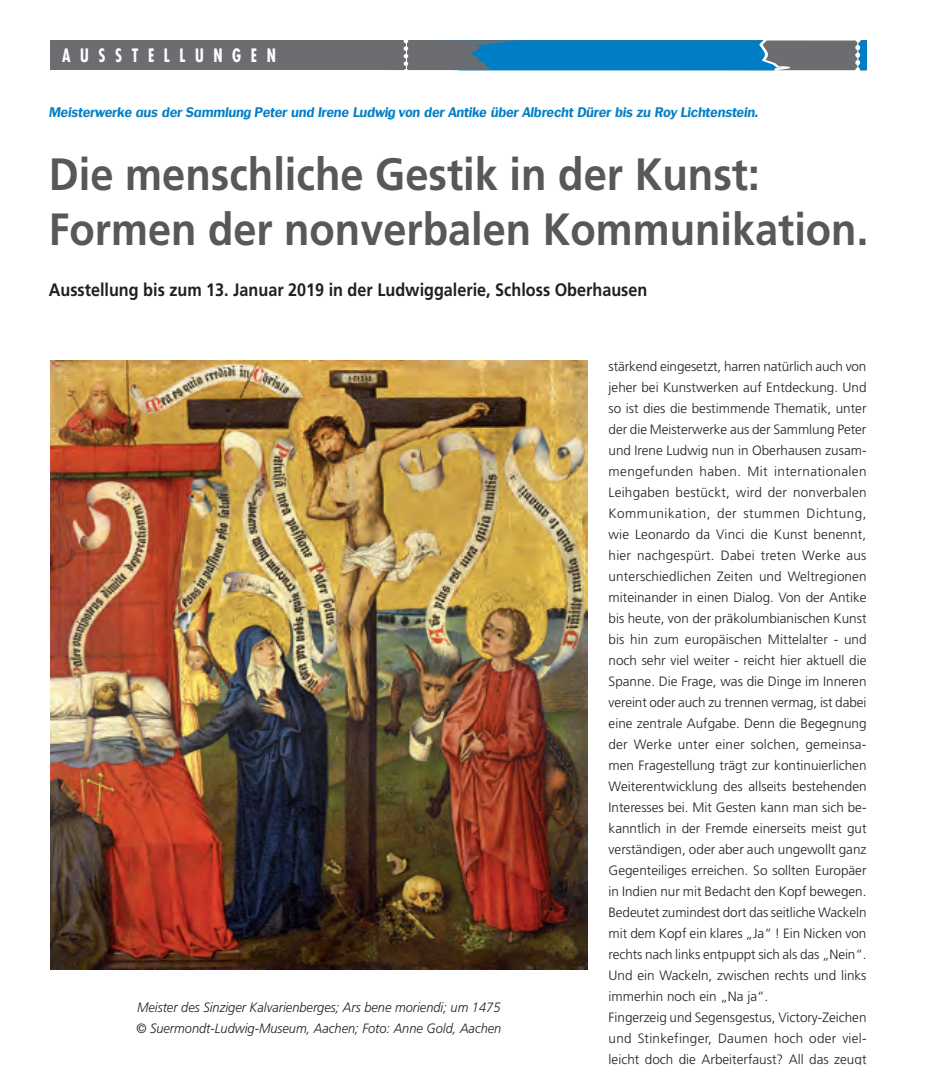
<style>
.page{position:relative;width:940px;height:1065px;background:#fff}
.page>*{position:absolute;margin:0;border:0;box-sizing:border-box;transform-origin:0 0}
.t1{font:700 45.3px "Frutiger";color:#57585a;scale:.92 1}
.t2{font:700 45.15px "Frutiger";color:#57585a;scale:.92 1}
.t3{font:700 18px "Frutiger";color:#231f20;scale:.9 1}
.t4{font:700 condensed 18px "Futura";letter-spacing:.6em;color:#fff;scale:.89 1}
.t5{font:300 13.5px/21px "Frutiger";color:#231f20}
.t6{font:italic 300 13.5px/21px "Frutiger";color:#231f20;scale:.95 1}
.t7{font:italic 700 13.5px "Futon";color:#007ec5}
</style>
<div class="page">
<div style="left:51px;top:40px;width:815px;height:30px;background:#6c6d70"></div>
<svg style="left:403px;top:40px;width:463px;height:31px"></svg>
<img style="left:50px;top:361px;width:537px;height:608px">
<h3 class="t4" style="left:62px;top:44px;width:242px">AUSSTELLUNGEN</h3>
<h3 class="t4" style="left:62px;top:44px;width:115px">RAHMEN</h3>
<p class="t7" style="left:49px;top:105px;width:710px">Meisterwerke aus der Sammlung Peter und Irene Ludwig von der Antike über Albrecht Dürer bis zu Roy Lichtenstein.</p>
<h1 class="t1" style="left:49px;top:147px;width:774px">Die menschliche Gestik in der Kunst:</h1>
<h2 class="t2" style="left:49px;top:203px;width:892px">Formen der nonverbalen Kommunikation.</h2>
<h3 class="t3" style="left:49px;top:279px;width:667px">Ausstellung bis zum 13. Januar 2019 in der Ludwiggalerie, Schloss Oberhausen</h3>
<p class="t6" style="left:136px;top:997px;width:386px">Meister des Sinziger Kalvarienberges; Ars bene moriendi; um 1475 © Suermondt-Ludwig-Museum, Aachen; Foto: Anne Gold, Aachen</p>
<p class="t5" style="left:609px;top:356px;width:260px">stärkend eingesetzt, harren natürlich auch von jeher bei Kunstwerken auf Entdeckung. Und so ist dies die bestimmende Thematik, unter der die Meisterwerke aus der Sammlung Peter und Irene Ludwig nun in Oberhausen zusam&shy;mengefunden haben. Mit internationalen Leihgaben bestückt, wird der nonverbalen Kommunikation, der stummen Dichtung, wie Leonardo da Vinci die Kunst benennt, hier nachgespürt. Dabei treten Werke aus unterschiedlichen Zeiten und Weltregionen miteinander in einen Dialog. Von der Antike bis heute, von der präkolumbianischen Kunst bis hin zum europäischen Mittelalter - und noch sehr viel weiter - reicht hier aktuell die Spanne. Die Frage, was die Dinge im Inneren vereint oder auch zu trennen vermag, ist dabei eine zentrale Aufgabe. Denn die Begegnung der Werke unter einer solchen, gemeinsa&shy;men Fragestellung trägt zur kontinuierlichen Weiterentwicklung des allseits bestehenden Interesses bei. Mit Gesten kann man sich be&shy;kanntlich in der Fremde einerseits meist gut verständigen, oder aber auch ungewollt ganz Gegenteiliges erreichen. So sollten Europäer in Indien nur mit Bedacht den Kopf bewegen.<br>Bedeutet zumindest dort das seitliche Wackeln mit dem Kopf ein klares „Ja“ ! Ein Nicken von rechts nach links entpuppt sich als das „Nein“.<br>Und ein Wackeln, zwischen rechts und links immerhin noch ein „Na ja“.<br>Fingerzeig und Segensgestus, Victory-Zeichen und Stinkefinger, Daumen hoch oder viel&shy;leicht doch die Arbeiterfaust? All das zeugt</p>
</div>
